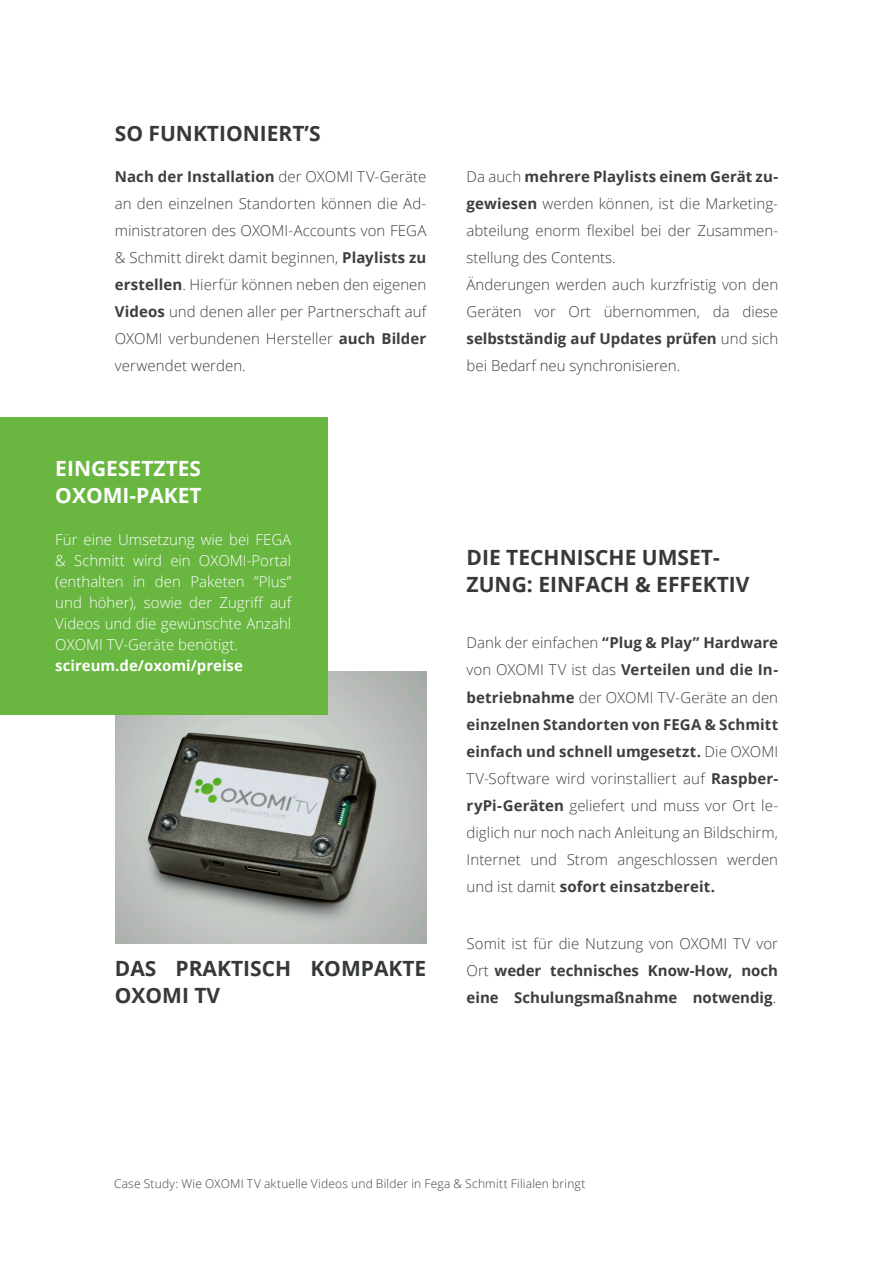
<style>
.page{position:relative;width:893px;height:1263px;background:#fff}
.page>*{position:absolute;margin:0;border:0;box-sizing:border-box;transform-origin:0 0}
.Absatztitel{font:700 21px/27px "Open Sans";color:#36393b}
.Absatztitel-2{font:700 21px "Open Sans";color:#fff}
.Text{font:300 15px/27px "Open Sans";color:#3e3e3f;text-align:justify}
.Text_small{font:300 15px/21px "Open Sans";color:#fff;text-align:justify}
.Text-2{font:700 15px/27px "Open Sans";color:#3e3e3f;text-align:justify}
.Text_small-2{font:700 15px "Open Sans";color:#fff}
.t1{font:300 12px "Open Sans";letter-spacing:.015em;color:#3e3e3f}
.s1{font-weight:700}
.s2{font-weight:300}
</style>
<div class="page">
<img style="left:115px;top:672px;width:311px;height:272px">
<div style="left:0;top:417px;width:327px;height:297px;background:#69b641"></div>
<p class="Absatztitel" style="left:115px;top:119px;width:207px">SO FUNKTIONIERT’S</p>
<p class="Text" style="left:115px;top:162px;width:313px"><span class="s1">Nach der Installation</span> der OXOMI TV-Geräte an den einzelnen Standorten können die Ad&shy;ministratoren des OXOMI-Accounts von FEGA &amp; Schmitt direkt damit beginnen, <span class="s1">Playlists zu erstellen</span>. Hierfür können neben den eigenen <span class="s1">Videos</span> und denen aller per Partnerschaft auf OXOMI verbundenen Hersteller <span class="s1">auch Bilder </span>verwendet werden.</p>
<p class="Text" style="left:467px;top:163px;width:313px;text-align:left">Da auch <span class="s1">mehrere Playlists einem Gerät zu&shy;gewiesen</span> werden können, ist die Marketing&shy;abteilung enorm flexibel bei der Zusammen&shy;stellung des Contents.<br>Änderungen werden auch kurzfristig von den Geräten vor Ort übernommen, da diese <span class="s1">selbstständig auf Updates prüfen</span> und sich bei Bedarf neu synchronisieren.</p>
<p class="Absatztitel-2" style="left:55px;top:454px;width:147px">EINGESETZTES</p>
<p class="Absatztitel-2" style="left:55px;top:481px;width:148px">OXOMI-PAKET</p>
<p class="Text_small" style="left:55px;top:529px;width:237px">Für eine Umsetzung wie bei FEGA &amp; Schmitt wird ein OXOMI-Portal (enthalten in den Paketen ”Plus” und höher), sowie der Zugriff auf Videos und die gewünschte Anzahl OXOMI TV-Geräte benötigt.</p>
<p class="Text_small-2" style="left:55px;top:655px;width:189px">scireum.de/oxomi/preise</p>
<p class="Absatztitel" style="left:115px;top:955px;width:313px">DAS PRAKTISCH KOMPAKTE<br>OXOMI TV</p>
<p class="Absatztitel" style="left:467px;top:543px;width:284px">DIE TECHNISCHE UMSET-<br>ZUNG: EINFACH &amp; EFFEKTIV</p>
<p class="Text" style="left:467px;top:629px;width:313px">Dank der einfachen <span class="s1">“Plug &amp; Play” Hardware </span>von OXOMI TV ist das <span class="s1">Verteilen und die In&shy;betriebnahme</span> der OXOMI TV-Geräte an den <span class="s1">einzelnen Standorten von FEGA &amp; Schmitt einfach und schnell umgesetzt.</span> Die OXOMI TV-Software wird vorinstalliert auf <span class="s1">Raspber&shy;ryPi-Geräten</span> geliefert und muss vor Ort le&shy;diglich nur noch nach Anleitung an Bildschirm, Internet und Strom angeschlossen werden und ist damit <span class="s1">sofort einsatzbereit.</span></p>
<p class="Text-2" style="left:467px;top:929px;width:313px"><span class="s2">Somit ist für die Nutzung von OXOMI TV vor Ort</span> weder technisches Know-How, noch eine Schulungsmaßnahme notwendig<span class="s2">.</span></p>
<p class="t1" style="left:114px;top:1175px;width:473px">Case Study: Wie OXOMI TV aktuelle Videos und Bilder in Fega &amp; Schmitt Filialen bringt</p>
</div>
